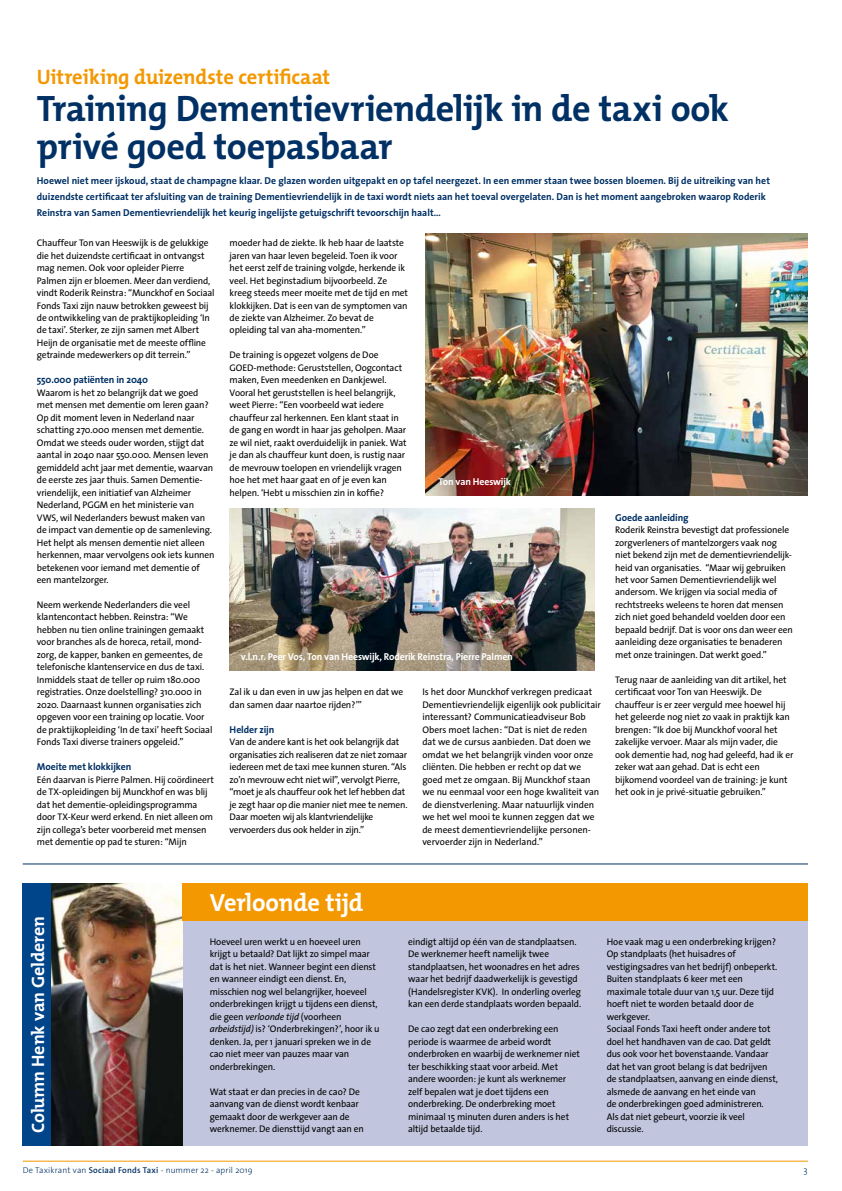
<style>
.page{position:relative;width:842px;height:1191px;background:#fff}
.page>*{position:absolute;margin:0;border:0;box-sizing:border-box;transform-origin:0 0}
.t1{font:700 37px/37.4px "The Mix";letter-spacing:-.01em;color:#003064}
.t2{font:700 25px "The Mix";letter-spacing:-.01em;color:#fff}
.t3{font:700 21px "The Mix";letter-spacing:-.01em;color:#f39800}
.t4{font:700 18px "The Mix";letter-spacing:-.01em;color:#fff}
.t5{font:700 10px/16px "The Sans";color:#003064}
.t6{font:700 10px "The Sans";letter-spacing:-.015em;color:#fff}
.t7{font:9.6px/12.5px "The Sans";letter-spacing:-.015em;color:#000}
.t8{font:300 9px "The Sans";color:#003064}
.t9{font:300 8.5px "The Sans";letter-spacing:.02em;color:#003064}
.s1{font-style:italic}
.s2{font-weight:600}
</style>
<div class="page">
<hr style="left:23px;top:1160px;width:785px;height:1px;background:#f39800">
<div style="left:23px;top:883px;width:785px;height:262px;background:#c1c6de"></div>
<img style="left:51px;top:883px;width:132px;height:262px">
<div style="left:183px;top:883px;width:625px;height:37px;background:#f39800"></div>
<div style="left:23px;top:883px;width:28px;height:262px;background:#004489"></div>
<hr style="left:23px;top:863px;width:785px;height:1px;background:#003064">
<img style="left:425px;top:234px;width:383px;height:261px">
<img style="left:230px;top:508px;width:365px;height:162px">
<h3 class="t3" style="left:37px;top:59px;width:295px">Uitreiking duizendste certificaat</h3>
<h1 class="t1" style="left:37px;top:89px;width:694px">Training Dementievriendelijk in de taxi ook privé goed toepasbaar</h1>
<p class="t5" style="left:37px;top:172px;width:735px">Hoewel niet meer ijskoud, staat de champagne klaar. De glazen worden uitgepakt en op tafel neergezet. In een emmer staan twee bossen bloemen. Bij de uitreiking van het duizendste certificaat ter afsluiting van de training Dementievriendelijk in de taxi wordt niets aan het toeval overgelaten. Dan is het moment aangebroken waarop Roderik<br>Reinstra van Samen Dementievriendelijk het keurig ingelijste getuigschrift tevoorschijn haalt…</p>
<p class="t7" style="left:37px;top:236px;width:179px">Chauffeur Ton van Heeswijk is de gelukkige die het duizendste certificaat in ontvangst mag nemen. Ook voor opleider Pierre Palmen zijn er bloemen. Meer dan verdiend, vindt Roderik Reinstra: “Munckhof en Sociaal Fonds Taxi zijn nauw betrokken geweest bij de ontwikkeling van de praktijkopleiding ‘In de taxi’. Sterker, ze zijn samen met Albert Heijn de organisatie met de meeste offline getrainde medewerkers op dit terrein.”</p>
<p class="t5" style="left:37px;top:372px;width:113px">550.000 patiënten in 2040</p>
<p class="t7" style="left:37px;top:386px;width:179px">Waarom is het zo belangrijk dat we goed met mensen met dementie om leren gaan?<br>Op dit moment leven in Nederland naar schatting 270.000 mensen met dementie.<br>Omdat we steeds ouder worden, stijgt dat aantal in 2040 naar 550.000. Mensen leven gemiddeld acht jaar met dementie, waarvan de eerste zes jaar thuis. Samen Dementie&shy;vriendelijk, een initiatief van Alzheimer Nederland, PGGM en het ministerie van VWS, wil Nederlanders bewust maken van de impact van dementie op de samenleving.<br>Het helpt als mensen dementie niet alleen herkennen, maar vervolgens ook iets kunnen betekenen voor iemand met dementie of een mantelzorger.</p>
<p class="t7" style="left:37px;top:598px;width:177px">Neem werkende Nederlanders die veel klantencontact hebben. Reinstra: “We hebben nu tien online trainingen gemaakt voor branches als de horeca, retail, mond&shy;zorg, de kapper, banken en gemeentes, de telefonische klantenservice en dus de taxi.<br>Inmiddels staat de teller op ruim 180.000 registraties. Onze doelstelling? 310.000 in 2020. Daarnaast kunnen organisaties zich opgeven voor een training op locatie. Voor de praktijkopleiding ‘In de taxi’ heeft Sociaal Fonds Taxi diverse trainers opgeleid.”</p>
<p class="t5" style="left:37px;top:758px;width:96px">Moeite met klokkijken</p>
<p class="t7" style="left:37px;top:773px;width:179px">Eén daarvan is Pierre Palmen. Hij coördineert de TX-opleidingen bij Munckhof en was blij dat het dementie-opleidingsprogramma door TX-Keur werd erkend. En niet alleen om zijn collega’s beter voorbereid met mensen met dementie op pad te sturen: “Mijn</p>
<p class="t7" style="left:230px;top:236px;width:180px">moeder had de ziekte. Ik heb haar de laatste jaren van haar leven begeleid. Toen ik voor het eerst zelf de training volgde, herkende ik veel. Het beginstadium bijvoorbeeld. Ze kreeg steeds meer moeite met de tijd en met klokkijken. Dat is een van de symptomen van de ziekte van Alzheimer. Zo bevat de opleiding tal van aha-momenten.”</p>
<p class="t7" style="left:230px;top:348px;width:179px">De training is opgezet volgens de Doe GOED-methode: Geruststellen, Oogcontact maken, Even meedenken en Dankjewel.<br>Vooral het geruststellen is heel belangrijk, weet Pierre: “Een voorbeeld wat iedere chauffeur zal herkennen. Een klant staat in de gang en wordt in haar jas geholpen. Maar ze wil niet, raakt overduidelijk in paniek. Wat je dan als chauffeur kunt doen, is rustig naar de mevrouw toelopen en vriendelijk vragen hoe het met haar gaat en of je even kan helpen. ‘Hebt u misschien zin in koffie?</p>
<p class="t6" style="left:439px;top:473px;width:74px">Ton van Heeswijk</p>
<p class="t6" style="left:241px;top:648px;width:273px">v.l.n.r. Peer Vos, Ton van Heeswijk, Roderik Reinstra, Pierre Palmen</p>
<p class="t7" style="left:230px;top:685px;width:175px">Zal ik u dan even in uw jas helpen en dat we dan samen daar naartoe rijden?’”</p>
<p class="t5" style="left:230px;top:721px;width:46px">Helder zijn</p>
<p class="t7" style="left:230px;top:735px;width:179px">Van de andere kant is het ook belangrijk dat organisaties zich realiseren dat ze niet zomaar iedereen met de taxi mee kunnen sturen. “Als zo’n mevrouw echt niet wil”, vervolgt Pierre, “moet je als chauffeur ook het lef hebben dat je zegt haar op die manier niet mee te nemen.<br>Daar moeten wij als klantvriendelijke vervoerders dus ook helder in zijn.”</p>
<p class="t7" style="left:422px;top:685px;width:180px">Is het door Munckhof verkregen predicaat Dementievriendelijk eigenlijk ook publicitair interessant? Communicatieadviseur Bob Obers moet lachen: “Dat is niet de reden dat we de cursus aanbieden. Dat doen we omdat we het belangrijk vinden voor onze cliënten. Die hebben er recht op dat we goed met ze omgaan. Bij Munckhof staan we nu eenmaal voor een hoge kwaliteit van de dienstverlening. Maar natuurlijk vinden we het wel mooi te kunnen zeggen dat we de meest dementievriendelijke personen&shy;vervoerder zijn in Nederland.”</p>
<p class="t5" style="left:615px;top:509px;width:75px">Goede aanleiding</p>
<p class="t7" style="left:615px;top:523px;width:179px">Roderik Reinstra bevestigt dat professionele zorgverleners of mantelzorgers vaak nog niet bekend zijn met de dementievriendelijk&shy;heid van organisaties. “Maar wij gebruiken het voor Samen Dementievriendelijk wel andersom. We krijgen via social media of rechtstreeks weleens te horen dat mensen zich niet goed behandeld voelden door een bepaald bedrijf. Dat is voor ons dan weer een aanleiding deze organisaties te benaderen met onze trainingen. Dat werkt goed.”</p>
<p class="t7" style="left:615px;top:673px;width:180px">Terug naar de aanleiding van dit artikel, het certificaat voor Ton van Heeswijk. De chauffeur is er zeer verguld mee hoewel hij het geleerde nog niet zo vaak in praktijk kan brengen: “Ik doe bij Munckhof vooral het zakelijke vervoer. Maar als mijn vader, die ook dementie had, nog had geleefd, had ik er zeker wat aan gehad. Dat is echt een bijkomend voordeel van de training: je kunt het ook in je privé-situatie gebruiken.”</p>
<h3 class="t4" style="left:23px;top:1132px;width:218px;rotate:-90deg">Column Henk van Gelderen</h3>
<h2 class="t2" style="left:210px;top:881px;width:155px">Verloonde tijd</h2>
<p class="t7" style="left:210px;top:935px;width:171px">Hoeveel uren werkt u en hoeveel uren krijgt u betaald? Dat lijkt zo simpel maar dat is het niet. Wanneer begint een dienst en wanneer eindigt een dienst. En, misschien nog wel belangrijker, hoeveel onderbrekingen krijgt u tijdens een dienst, die geen <span class="s1">verloonde tijd</span> (voorheen <span class="s1">arbeidstijd)</span> is? ‘Onderbrekingen?’, hoor ik u denken. Ja, per 1 januari spreken we in de cao niet meer van pauzes maar van onderbrekingen.</p>
<p class="t7" style="left:210px;top:1084px;width:156px">Wat staat er dan precies in de cao? De aanvang van de dienst wordt kenbaar gemaakt door de werkgever aan de werknemer. De diensttijd vangt aan en</p>
<p class="t7" style="left:408px;top:935px;width:174px">eindigt altijd op één van de standplaatsen.<br>De werknemer heeft namelijk twee standplaatsen, het woonadres en het adres waar het bedrijf daadwerkelijk is gevestigd (Handelsregister KVK). In onderling overleg kan een derde standplaats worden bepaald.</p>
<p class="t7" style="left:408px;top:1022px;width:173px">De cao zegt dat een onderbreking een periode is waarmee de arbeid wordt onderbroken en waarbij de werknemer niet ter beschikking staat voor arbeid. Met andere woorden: je kunt als werknemer zelf bepalen wat je doet tijdens een onderbreking. De onderbreking moet minimaal 15 minuten duren anders is het altijd betaalde tijd.</p>
<p class="t7" style="left:607px;top:935px;width:173px">Hoe vaak mag u een onderbreking krijgen?<br>Op standplaats (het huisadres of vestigingsadres van het bedrijf) onbeperkt.<br>Buiten standplaats 6 keer met een maximale totale duur van 1,5 uur. Deze tijd hoeft niet te worden betaald door de werkgever.<br>Sociaal Fonds Taxi heeft onder andere tot doel het handhaven van de cao. Dat geldt dus ook voor het bovenstaande. Vandaar dat het van groot belang is dat bedrijven de standplaatsen, aanvang en einde dienst, alsmede de aanvang en het einde van<br>de onderbrekingen goed administreren.<br>Als dat niet gebeurt, voorzie ik veel discussie.</p>
<p class="t9" style="left:23px;top:1163px;width:232px">De Taxikrant van <span class="s2">Sociaal Fonds Taxi</span> - nummer 22 - april 2019</p>
<p class="t8" style="left:804px;top:1162px;width:6px">3</p>
</div>
